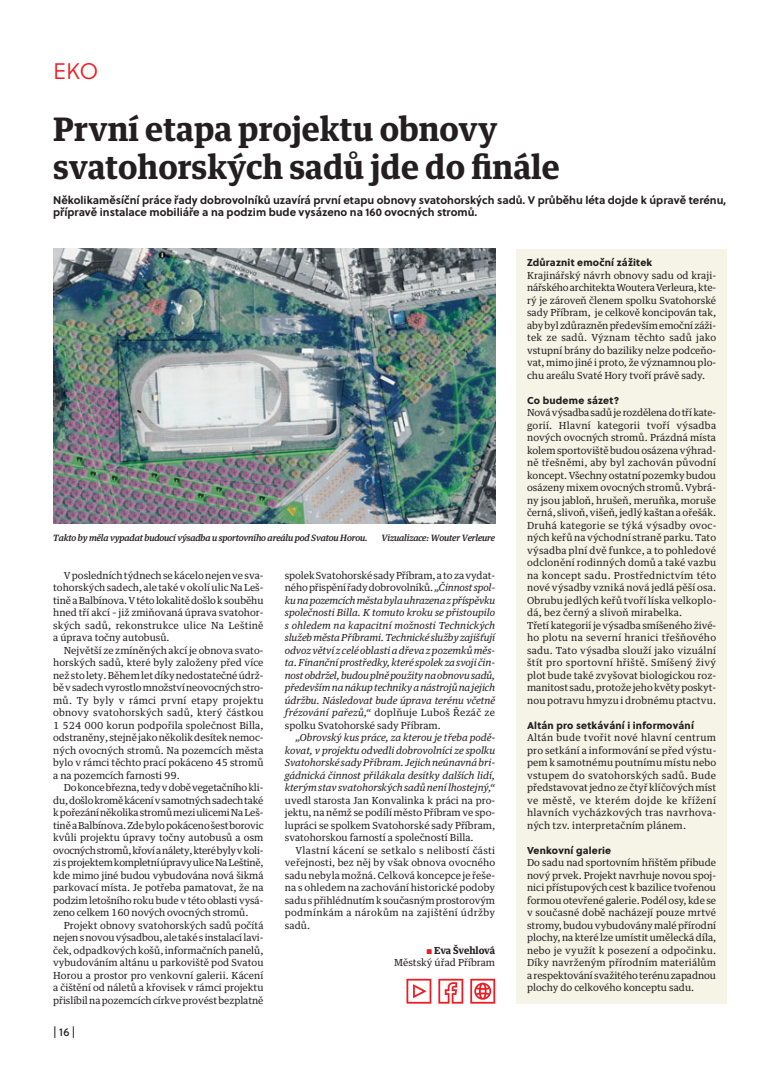
<style>
.page{position:relative;width:780px;height:1088px;background:#fff}
.page>*{position:absolute;margin:0;border:0;box-sizing:border-box;transform-origin:0 0}
.t1{font:700 32.5px/37.5px "Guardian Text Egyp";color:#231f20}
.t2{font:22.5px "Soleil Lt";color:#ed1c24}
.t3{font:11.25px "Soleil Bk";color:#231f20}
.t4{font:700 11px/12.5px "Soleil";color:#231f20}
.t5{font:10px "Soleil Xb";letter-spacing:.02em;color:#231f20}
.t6{font:9.75px/12.5px "Guardian Text Egyp";letter-spacing:.005em;color:#231f20;text-align:justify}
.t7{font:italic 9.75px/12.5px "Guardian Text Egyp";color:#231f20;text-align:justify}
.t8{font:italic 500 8.75px "Guardian Text Egyp";letter-spacing:-.015em;color:#231f20}
.s1{font-style:normal}
.s2{font-family:"Soleil Bk";font-size:9.62px;color:#ed1c24}
.s3{font-weight:700}
</style>
<div class="page">
<img style="left:53px;top:249px;width:442px;height:275px">
<svg style="left:406px;top:979px;width:25px;height:24px"></svg>
<svg style="left:438px;top:979px;width:25px;height:24px"></svg>
<svg style="left:470px;top:979px;width:25px;height:24px"></svg>
<div style="left:516px;top:249px;width:210px;height:754px;background:#f6f4e6"></div>
<h2 class="t2" style="left:53px;top:58px;width:47px">EKO</h2>
<h1 class="t1" style="left:53px;top:113px;width:508px">První etapa projektu obnovy svatohorských sadů jde do finále</h1>
<p class="t4" style="left:53px;top:194px;width:674px">Několikaměsíční práce řady dobrovolníků uzavírá první etapu obnovy svatohorských sadů. V průběhu léta dojde k úpravě terénu, přípravě instalace mobiliáře a na podzim bude vysázeno na 160 ovocných stromů.</p>
<p class="t5" style="left:527px;top:259px;width:127px">Zdůraznit emoční zážitek</p>
<p class="t6" style="left:527px;top:270px;width:191px">Krajinářský návrh obnovy sadu od kraji&shy;nářského architekta Woutera Verleura, kte&shy;rý je zároveň členem spolku Svatohorské sady Příbram, je celkově koncipován tak, aby byl zdůrazněn především emoční záži&shy;tek ze sadů. Význam těchto sadů jako vstupní brány do baziliky nelze podceňo&shy;vat, mimo jiné i proto, že významnou plo&shy;chu areálu Svaté Hory tvoří právě sady.</p>
<p class="t5" style="left:527px;top:396px;width:94px">Co budeme sázet?</p>
<p class="t6" style="left:527px;top:407px;width:191px;text-align:left">Nová výsadba sadů je rozdělena do tří kate&shy;gorií. Hlavní kategorii tvoří výsadba nových ovocných stromů. Prázdná místa kolem sportoviště budou osázena výhrad&shy;ně třešněmi, aby byl zachován původní koncept. Všechny ostatní pozemky budou osázeny mixem ovocných stromů. Vybrá&shy;ny jsou jabloň, hrušeň, meruňka, moruše černá, slivoň, višeň, jedlý kaštan a ořešák.<br>Druhá kategorie se týká výsadby ovoc&shy;ných keřů na východní straně parku. Tato výsadba plní dvě funkce, a to pohledové odclonění rodinných domů a také vazbu na koncept sadu. Prostřednictvím této nové výsadby vzniká nová jedlá pěší osa.<br>Obrubu jedlých keřů tvoří líska velkoplo&shy;dá, bez černý a slivoň mirabelka.<br>Třetí kategorií je výsadba smíšeného živé&shy;ho plotu na severní hranici třešňového sadu. Tato výsadba slouží jako vizuální štít pro sportovní hřiště. Smíšený živý plot bude také zvyšovat biologickou roz&shy;manitost sadu, protože jeho květy poskyt&shy;nou potravu hmyzu i drobnému ptactvu.</p>
<p class="t5" style="left:527px;top:721px;width:168px">Altán pro setkávání i informování</p>
<p class="t6" style="left:527px;top:732px;width:191px">Altán bude tvořit nové hlavní centrum pro setkání a informování se před výstu&shy;pem k samotnému poutnímu místu nebo vstupem do svatohorských sadů. Bude představovat jedno ze čtyř klíčových míst ve městě, ve kterém dojde ke křížení hlavních vycházkových tras navrhova&shy;ných tzv. interpretačním plánem.</p>
<p class="t5" style="left:527px;top:846px;width:86px">Venkovní galerie</p>
<p class="t6" style="left:527px;top:857px;width:191px">Do sadu nad sportovním hřištěm přibude nový prvek. Projekt navrhuje novou spoj&shy;nici přístupových cest k bazilice tvořenou formou otevřené galerie. Podél osy, kde se v současné době nacházejí pouze mrtvé stromy, budou vybudovány malé přírodní plochy, na které lze umístit umělecká díla, nebo je využít k posezení a odpočinku.<br>Díky navrženým přírodním materiálům a respektování svažitého terénu zapadnou plochy do celkového konceptu sadu.</p>
<p class="t8" style="left:53px;top:534px;width:316px">Takto by měla vypadat budoucí výsadba u sportovního areálu pod Svatou Horou.</p>
<p class="t8" style="left:381px;top:534px;width:115px">Vizualizace: Wouter Verleure</p>
<p class="t7" style="left:285px;top:570px;width:212px"><span class="s1">spolek Svatohorské sady Příbram, a to za vydat&shy;ného přispění řady dobrovolníků.</span> „Činnost spol&shy;ku na pozemcích města byla uhrazena z příspěvku společnosti Billa. K tomuto kroku se přistoupilo s ohledem na kapacitní možnosti Technických služeb města Příbrami. Technické služby zajišťují odvoz větví z celé oblasti a dřeva z pozemků měs&shy;ta. Finanční prostředky, které spolek za svoji čin&shy;nost obdržel, budou plně použity na obnovu sadů, především na nákup techniky a nástrojů na jejich údržbu. Následovat bude úprava terénu včetně frézování pařezů,“ <span class="s1">doplňuje Luboš Řezáč ze spolku Svatohorské sady Příbram.</span></p>
<p class="t7" style="left:285px;top:732px;width:212px;text-indent:11px">„Obrovský kus práce, za kterou je třeba podě&shy;kovat, v projektu odvedli dobrovolníci ze spolku Svatohorské sady Příbram. Jejich neúnavná bri&shy;gádnická činnost přilákala desítky dalších lidí, kterým stav svatohorských sadů není lhostejný,“</p>
<p class="t6" style="left:285px;top:795px;width:212px">uvedl starosta Jan Konvalinka k práci na pro&shy;jektu, na němž se podílí město Příbram ve spo&shy;lupráci se spolkem Svatohorské sady Příbram, svatohorskou farností a společností Billa.</p>
<p class="t6" style="left:285px;top:845px;width:212px;text-indent:11px">Vlastní kácení se setkalo s nelibostí části veřejnosti, bez něj by však obnova ovocného sadu nebyla možná. Celková koncepce je řeše&shy;na s ohledem na zachování historické podoby sadu s přihlédnutím k současným prostorovým podmínkám a nárokům na zajištění údržby sadů.</p>
<p class="t6" style="left:394px;top:945px;width:102px;text-align:right"><span class="s2">S</span> <span class="s3">Eva Švehlová<br></span>Městský úřad Příbram</p>
<p class="t6" style="left:53px;top:570px;width:212px;text-indent:11px">V posledních týdnech se kácelo nejen ve sva&shy;tohorských sadech, ale také v okolí ulic Na Leš&shy;tině a Balbínova. V této lokalitě došlo k souběhu hned tří akcí – již zmiňovaná úprava svatohor&shy;ských sadů, rekonstrukce ulice Na Leštině a úprava točny autobusů.</p>
<p class="t6" style="left:53px;top:645px;width:212px;text-indent:11px">Největší ze zmíněných akcí je obnova svato&shy;horských sadů, které byly založeny před více než sto lety. Během let díky nedostatečné údrž&shy;bě v sadech vyrostlo množství neovocných stro&shy;mů. Ty byly v rámci první etapy projektu obnovy svatohorských sadů, který částkou 1 524 000 korun podpořila společnost Billa, odstraněny, stejně jako několik desítek nemoc&shy;ných ovocných stromů. Na pozemcích města bylo v rámci těchto prací pokáceno 45 stromů a na pozemcích farnosti 99.</p>
<p class="t6" style="left:53px;top:782px;width:212px;text-indent:11px">Do konce března, tedy vdobě vegetačního kli&shy;du, došlo kromě kácení vsamotných sadech také kpořezání několika stromů mezi ulicemi Na Leš&shy;tině aBalbínova. Zde bylo pokáceno šest borovic kvůli projektu úpravy točny autobusů a osm ovocných stromů, křoví análety, které byly vkoli&shy;zi sprojektem kompletní úpravy ulice Na Leštině, kde mimo jiné budou vybudována nová šikmá parkovací místa. Je potřeba pamatovat, že na podzim letošního roku bude v této oblasti vysá&shy;zeno celkem 160 nových ovocných stromů.</p>
<p class="t6" style="left:53px;top:920px;width:212px;text-indent:11px">Projekt obnovy svatohorských sadů počítá nejen s novou výsadbou, ale také s instalací lavi&shy;ček, odpadkových košů, informačních panelů, vybudováním altánu u parkoviště pod Svatou Horou a prostor pro venkovní galerii. Kácení a čištění od náletů a křovisek v rámci projektu přislíbil na pozemcích církve provést bezplatně</p>
<p class="t3" style="left:53px;top:1026px;width:24px">| 16|</p>
</div>
